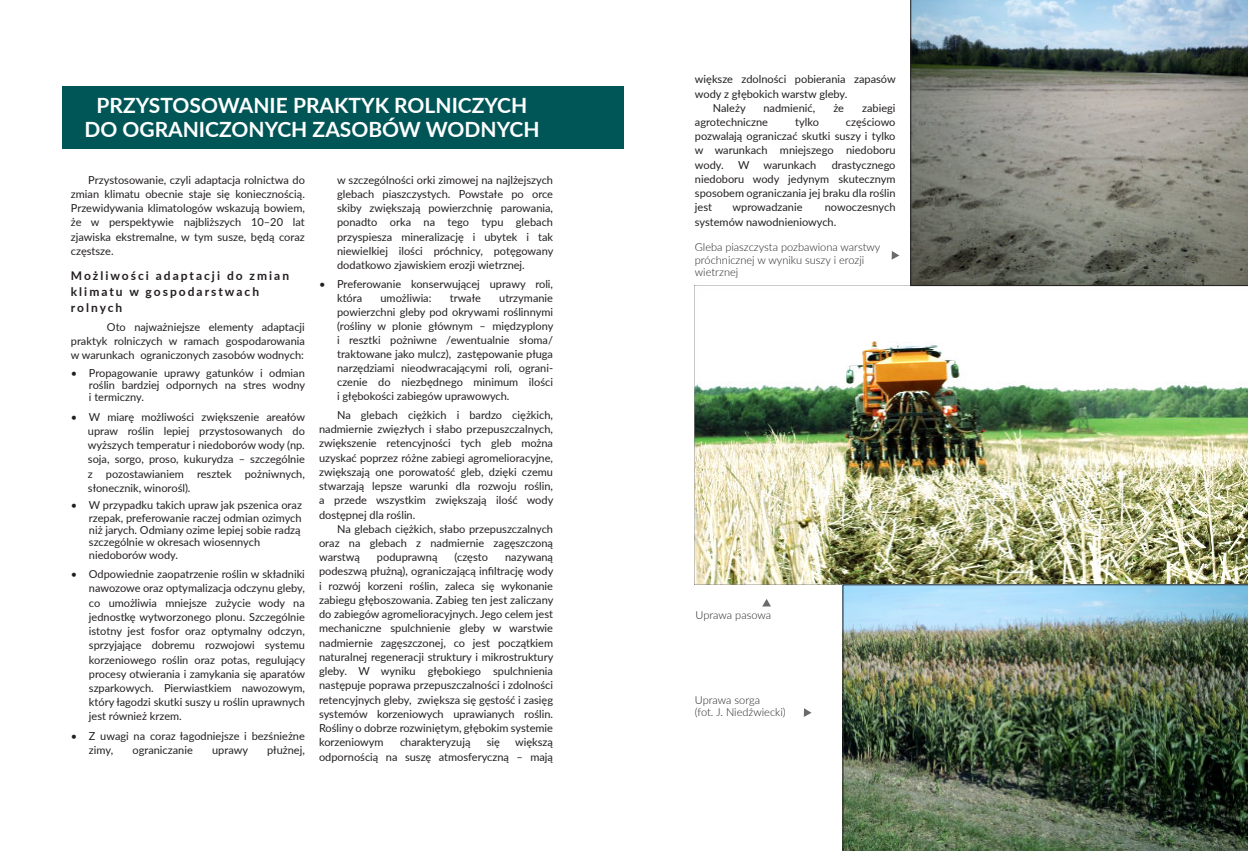
<style>
.page{position:relative;width:1248px;height:851px;background:#fff}
.page>*{position:absolute;margin:0;border:0;box-sizing:border-box;transform-origin:0 0}
.t1{font:700 21px/23.6px "Lato";color:#fff;text-align:center}
.t2{font:700 12px/15.5px "Lato";letter-spacing:.165em;color:#231f20}
.t3{font:11px/14.2px "Lato";color:#231f20;text-align:justify}
.t4{font:300 11px/12.4px "Lato";color:#231f20}
</style>
<div class="page">
<div style="left:62px;top:86px;width:562px;height:62px;background:#005657"></div>
<svg style="left:762px;top:599px;width:9px;height:7px"></svg>
<svg style="left:803px;top:708px;width:8px;height:8px"></svg>
<svg style="left:891px;top:251px;width:8px;height:9px"></svg>
<img style="left:694px;top:285px;width:553px;height:300px">
<svg style="left:910px;top:0;width:337px;height:286px;background:#848a86"></svg>
<img style="left:842px;top:584px;width:405px;height:266px">
<h1 class="t1" style="left:84px;top:95px;width:456px">PRZYSTOSOWANIE PRAKTYK ROLNICZYCH<br>DO OGRANICZONYCH ZASOBÓW WODNYCH</h1>
<p class="t3" style="left:71px;top:173px;width:235px;text-indent:17px">Przystosowanie, czyli adaptacja rolnictwa do zmian klimatu obecnie staje się koniecznością.<br>Przewidywania klimatologów wskazują bowiem, że w perspektywie najbliższych 10–20 lat zjawiska ekstremalne, w tym susze, będą coraz częstsze.</p>
<p class="t2" style="left:71px;top:269px;width:220px">Możliwości adaptacji do zmian klimatu w gospodarstwach rolnych</p>
<p class="t3" style="left:71px;top:320px;width:235px;text-indent:36px">Oto najważniejsze elementy adaptacji praktyk rolniczych w ramach gospodarowania w warunkach ograniczonych zasobów wodnych:</p>
<p class="t3" style="left:89px;top:367px;width:218px;line-height:12.4px;text-indent:-18px">• Propagowanie uprawy gatunków i odmian roślin bardziej odpornych na stres wodny i termiczny.</p>
<p class="t3" style="left:88px;top:410px;width:219px;text-indent:-17px">• W miarę możliwości zwiększenie areałów upraw roślin lepiej przystosowanych do wyższych temperatur i niedoborów wody (np. soja, sorgo, proso, kukurydza – szczególnie z pozostawianiem resztek pożniwnych, słonecznik, winorośl).</p>
<p class="t3" style="left:89px;top:499px;width:214px;line-height:12.4px;text-align:left;text-indent:-18px">• W przypadku takich upraw jak pszenica oraz rzepak, preferowanie raczej odmian ozimych niż jarych. Odmiany ozime lepiej sobie radzą szczególnie w okresach wiosennych niedoborów wody.</p>
<p class="t3" style="left:89px;top:567px;width:218px;text-indent:-18px">• Odpowiednie zaopatrzenie roślin w składniki nawozowe oraz optymalizacja odczynu gleby, co umożliwia mniejsze zużycie wody na jednostkę wytworzonego plonu. Szczególnie istotny jest fosfor oraz optymalny odczyn, sprzyjające dobremu rozwojowi systemu korzeniowego roślin oraz potas, regulujący procesy otwierania i zamykania się aparatów szparkowych. Pierwiastkiem nawozowym, który łagodzi skutki suszy u roślin uprawnych jest również krzem.</p>
<p class="t3" style="left:89px;top:729px;width:217px;text-indent:-18px">• Z uwagi na coraz łagodniejsze i bezśnieżne zimy,</p>
<p class="t3" style="left:132px;top:743px;width:62px">ograniczanie</p>
<p class="t3" style="left:212px;top:743px;width:37px">uprawy</p>
<p class="t3" style="left:267px;top:743px;width:39px">płużnej,</p>
<p class="t3" style="left:337px;top:173px;width:218px">w szczególności orki zimowej na najlżejszych glebach piaszczystych. Powstałe po orce skiby zwiększają powierzchnię parowania, ponadto orka na tego typu glebach przyspiesza mineralizację i ubytek i tak niewielkiej ilości próchnicy, potęgowany dodatkowo zjawiskiem erozji wietrznej.</p>
<p class="t3" style="left:337px;top:278px;width:217px;line-height:13.9px;text-indent:-18px">• Preferowanie konserwującej uprawy roli, która</p>
<p class="t3" style="left:380px;top:291px;width:53px">umożliwia:</p>
<p class="t3" style="left:450px;top:291px;width:33px">trwałe</p>
<p class="t3" style="left:337px;top:292px;width:218px;line-height:13.9px;text-indent:162px">utrzymanie powierzchni gleby pod okrywami roślinnymi (rośliny w plonie głównym – międzyplony i resztki pożniwne /ewentualnie słoma/ traktowane jako mulcz), zastępowanie pługa narzędziami nieodwracającymi roli, ograni&shy;czenie do niezbędnego minimum ilości i głębokości zabiegów uprawowych.</p>
<p class="t3" style="left:319px;top:408px;width:236px;text-indent:18px">Na glebach ciężkich i bardzo ciężkich, nadmiernie zwięzłych i słabo przepuszczalnych, zwiększenie retencyjności tych gleb można uzyskać poprzez różne zabiegi agromelioracyjne, zwiększają one porowatość gleb, dzięki czemu stwarzają lepsze warunki dla rozwoju roślin, a przede wszystkim zwiększają ilość wody dostępnej dla roślin.</p>
<p class="t3" style="left:319px;top:522px;width:235px;text-indent:18px">Na glebach ciężkich, słabo przepuszczalnych oraz na glebach z nadmiernie zagęszczoną warstwą</p>
<p class="t3" style="left:377px;top:550px;width:62px">poduprawną</p>
<p class="t3" style="left:454px;top:550px;width:35px">(często</p>
<p class="t3" style="left:319px;top:550px;width:236px;text-indent:186px">nazywaną podeszwą płużną), ograniczającą infiltrację wody i rozwój korzeni roślin, zaleca się wykonanie zabiegu głęboszowania. Zabieg ten jest zaliczany do zabiegów agromelioracyjnych. Jego celem jest mechaniczne spulchnienie gleby w warstwie nadmiernie zagęszczonej, co jest początkiem naturalnej regeneracji struktury i mikrostruktury gleby. W wyniku głębokiego spulchnienia następuje poprawa przepuszczalności i zdolności retencyjnych gleby, zwiększa się gęstość i zasięg systemów korzeniowych uprawianych roślin.<br>Rośliny o dobrze rozwiniętym, głębokim systemie korzeniowym</p>
<p class="t3" style="left:319px;top:735px;width:235px;text-align:right">większą<br>odpornością na suszę atmosferyczną – mają</p>
<p class="t3" style="left:400px;top:735px;width:72px">charakteryzują</p>
<p class="t3" style="left:487px;top:735px;width:15px">się</p>
<p class="t3" style="left:694px;top:73px;width:202px">większe zdolności pobierania zapasów</p>
<p class="t3" style="left:694px;top:87px;width:154px">wody z głębokich warstw gleby.</p>
<p class="t3" style="left:712px;top:101px;width:34px">Należy</p>
<p class="t3" style="left:763px;top:101px;width:53px">nadmienić,</p>
<p class="t3" style="left:833px;top:101px;width:12px">że</p>
<p class="t3" style="left:862px;top:101px;width:35px">zabiegi</p>
<p class="t3" style="left:694px;top:115px;width:75px">agrotechniczne</p>
<p class="t3" style="left:795px;top:115px;width:25px">tylko</p>
<p class="t3" style="left:694px;top:115px;width:202px;text-indent:151px">częściowo pozwalają ograniczać skutki suszy i tylko w warunkach mniejszego niedoboru wody.</p>
<p class="t3" style="left:694px;top:158px;width:202px;text-indent:137px">drastycznego niedoboru wody jedynym skutecznym sposobem ograniczania jej braku dla roślin jest</p>
<p class="t3" style="left:738px;top:158px;width:13px">W</p>
<p class="t3" style="left:763px;top:158px;width:54px">warunkach</p>
<p class="t3" style="left:694px;top:201px;width:202px;text-indent:130px">nowoczesnych systemów nawodnieniowych.</p>
<p class="t3" style="left:732px;top:201px;width:71px">wprowadzanie</p>
<p class="t4" style="left:694px;top:242px;width:187px">Gleba piaszczysta pozbawiona warstwy próchnicznej w wyniku suszy i erozji wietrznej</p>
<p class="t4" style="left:695px;top:609px;width:77px">Uprawa pasowa</p>
<p class="t4" style="left:694px;top:694px;width:92px">Uprawa sorga<br>(fot. J. Niedźwiecki)</p>
</div>
